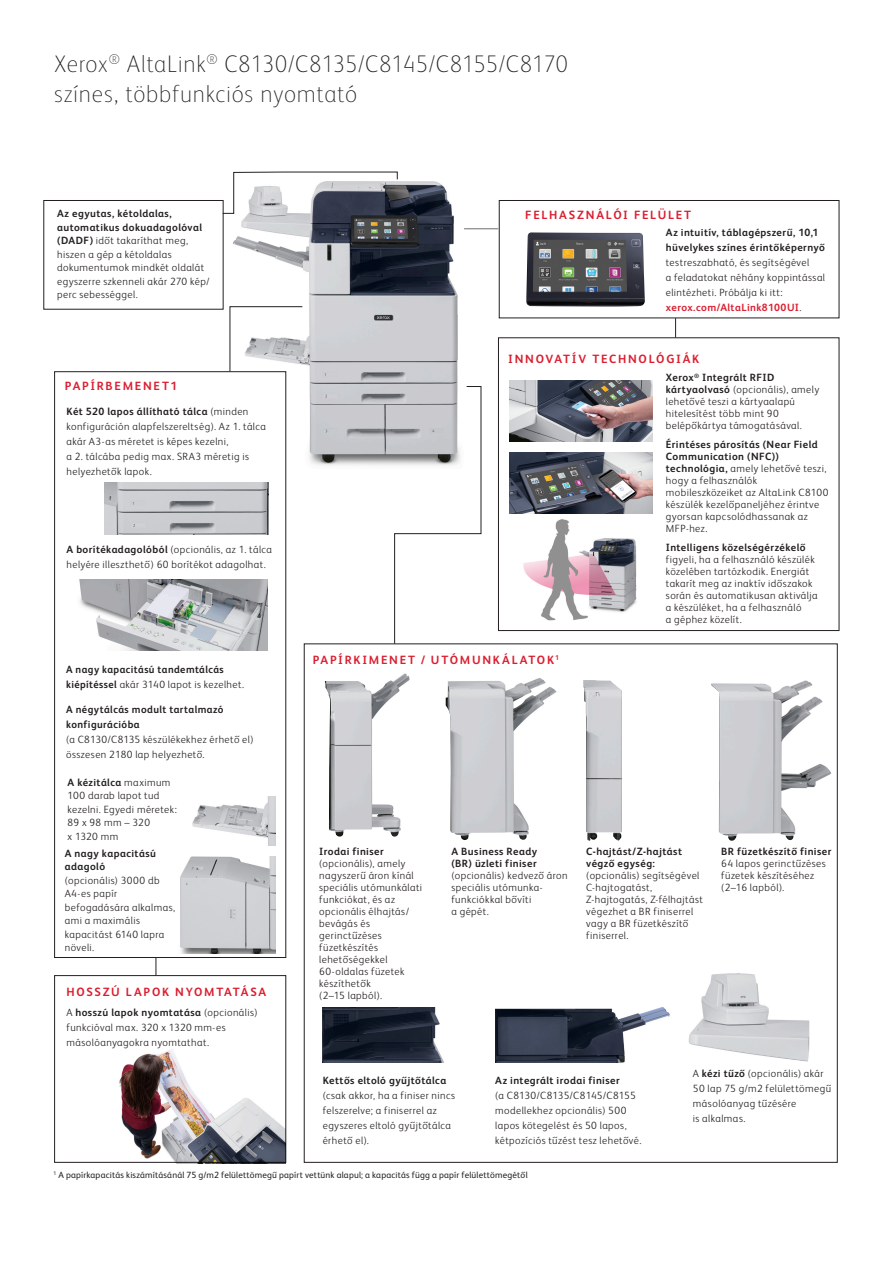
<style>
.page{position:relative;width:893px;height:1263px;background:#fff}
.page>*{position:absolute;margin:0;border:0;box-sizing:border-box;transform-origin:0 0}
.Head_16_20_color{font:100 24px/30px "Xerox Sans";letter-spacing:.025em;color:#231f20}
.Body_Subhead_8_5_12{font:700 12px "Xerox Sans";letter-spacing:.145em;color:#db1e30}
.Body_Text_7_10{font:300 10.5px/12px "Xerox Sans";letter-spacing:.045em;color:#231f20}
.Body_Text_7_10-2{font:700 10.5px/15px "Xerox Sans";letter-spacing:.04em;color:#231f20}
.Legal{font:9px "Xerox Sans";letter-spacing:.025em;color:#231f20}
.s1{font-weight:700}
.s2{font-weight:700;color:#db1e30}
.s3{font-weight:300}
</style>
<div class="page">
<img style="left:233px;top:171px;width:243px;height:311px">
<div style="left:499px;top:200px;width:340px;height:118px;border:1px solid #231f20"></div>
<div style="left:498px;top:338px;width:341px;height:293px;border:1px solid #231f20"></div>
<svg style="left:54px;top:372px;width:232px;height:586px"></svg>
<img style="left:325px;top:673px;width:85px;height:164px">
<img style="left:446px;top:678px;width:111px;height:162px">
<div style="left:54px;top:975px;width:232px;height:187px;border:1px solid #231f20"></div>
<svg style="left:675px;top:318px;width:1px;height:20px"></svg>
<hr style="left:464px;top:229px;width:34px;height:1px;background:#6c6d70">
<svg style="left:43px;top:172px;width:355px;height:200px"></svg>
<img style="left:113px;top:1046px;width:173px;height:117px">
<img style="left:518px;top:513px;width:119px;height:108px">
<img style="left:526px;top:232px;width:119px;height:74px">
<img style="left:509px;top:381px;width:144px;height:60px">
<img style="left:509px;top:452px;width:144px;height:61px">
<img style="left:105px;top:483px;width:164px;height:52px">
<svg style="left:156px;top:958px;width:1px;height:17px"></svg>
<svg style="left:394px;top:386px;width:87px;height:258px"></svg>
<img style="left:68px;top:579px;width:199px;height:71px">
<img style="left:173px;top:856px;width:102px;height:98px">
<img style="left:688px;top:973px;width:121px;height:89px">
<img style="left:495px;top:1007px;width:175px;height:55px">
<img style="left:323px;top:1007px;width:121px;height:55px">
<img style="left:189px;top:796px;width:86px;height:49px">
<img style="left:583px;top:680px;width:39px;height:161px">
<img style="left:711px;top:680px;width:120px;height:161px">
<p class="Head_16_20_color" style="left:54px;top:48px;width:516px">Xerox<sup>®</sup> AltaLink<sup>®</sup> C8130/C8135/C8145/C8155/C8170 színes, többfunkciós nyomtató</p>
<p class="Body_Text_7_10-2" style="left:57px;top:206px;width:116px">Az egyutas, kétoldalas,</p>
<p class="Body_Subhead_8_5_12" style="left:525px;top:207px;width:167px">FELHASZNÁLÓI FELÜLET</p>
<p class="Body_Text_7_10" style="left:57px;top:220px;width:154px;line-height:13.5px"><span class="s1">automatikus dokuadagolóval (DADF)</span> időt takaríthat meg, hiszen a gép a kétoldalas dokumentumok mindkét oldalát egyszerre szkenneli akár 270 kép/ perc sebességgel.</p>
<p class="Body_Text_7_10" style="left:666px;top:225px;width:161px;line-height:15px"><span class="s1">Az intuitív, táblagépszerű, 10,1 hüvelykes színes érintőképernyő </span>testreszabható, és segítségével<br>a feladatokat néhány koppintással elintézheti. Próbálja ki itt: <span class="s2">xerox.com/AltaLink8100UI</span>.</p>
<p class="Body_Subhead_8_5_12" style="left:65px;top:378px;width:114px">PAPÍRBEMENET1</p>
<p class="Body_Text_7_10" style="left:67px;top:403px;width:201px;line-height:15px"><span class="s1">Két 520 lapos állítható tálca</span> (minden konfiguráción alapfelszereltség). Az 1. tálca akár A3-as méretet is képes kezelni,<br>a 2. tálcába pedig max. SRA3 méretig is helyezhetők lapok.</p>
<p class="Body_Text_7_10" style="left:67px;top:541px;width:207px;line-height:15px"><span class="s1">A borítékadagolóból</span> (opcionális, az 1. tálca helyére illeszthető) 60 borítékot adagolhat.</p>
<p class="Body_Text_7_10-2" style="left:66px;top:661px;width:180px">A nagy kapacitású tandemtálcás kiépítéssel <span class="s3">akár 3140 lapot is kezelhet.</span></p>
<p class="Body_Text_7_10" style="left:66px;top:702px;width:189px;line-height:15px"><span class="s1">A négytálcás modult tartalmazó konfigurációba<br></span>(a C8130/C8135 készülékekhez érhető el) összesen 2180 lap helyezhető.</p>
<p class="Body_Text_7_10" style="left:68px;top:775px;width:111px;line-height:13.5px"><span class="s1">A kézitálca</span> maximum<br>100 darab lapot tud kezelni. Egyedi méretek:<br>89 x 98 mm – 320<br>x 1320 mm</p>
<p class="Body_Text_7_10" style="left:65px;top:846px;width:112px;line-height:13.5px"><span class="s1">A nagy kapacitású adagoló<br></span>(opcionális) 3000 db<br>A4-es papír befogadására alkalmas, ami a maximális kapacitást 6140 lapra növeli.</p>
<p class="Body_Subhead_8_5_12" style="left:66px;top:984px;width:201px">HOSSZÚ LAPOK NYOMTATÁSA</p>
<p class="Body_Text_7_10" style="left:66px;top:1005px;width:192px;line-height:15px">A <span class="s1">hosszú lapok nyomtatása</span> (opcionális) funkcióval max. 320 x 1320 mm-es másolóanyagokra nyomtathat.</p>
<p class="Body_Subhead_8_5_12" style="left:508px;top:350px;width:193px">INNOVATÍV TECHNOLÓGIÁK</p>
<p class="Body_Text_7_10" style="left:666px;top:371px;width:155px"><span class="s1">Xerox</span><sup>®</sup> <span class="s1">Integrált RFID kártyaolvasó</span> (opcionális), amely lehetővé teszi a kártyaalapú hitelesítést több mint 90 belépőkártya támogatásával.</p>
<p class="Body_Text_7_10" style="left:666px;top:438px;width:164px"><span class="s1">Érintéses párosítás (Near Field<br>Communication (NFC)) technológia,</span> amely lehetővé teszi, hogy a felhasználók mobileszközeiket az AltaLink C8100 készülék kezelőpaneljéhez érintve gyorsan kapcsolódhassanak az<br>MFP-hez.</p>
<p class="Body_Text_7_10" style="left:666px;top:541px;width:153px"><span class="s1">Intelligens közelségérzékelő </span>figyeli, ha a felhasználó készülék közelében tartózkodik. Energiát takarít meg az inaktív időszakok során és automatikusan aktiválja a készüléket, ha a felhasználó<br>a géphez közelít.</p>
<p class="Body_Subhead_8_5_12" style="left:313px;top:652px;width:248px">PAPÍRKIMENET / UTÓMUNKÁLATOK<sup>1</sup></p>
<p class="Body_Text_7_10" style="left:319px;top:845px;width:104px"><span class="s1">Irodai finiser </span>(opcionális), amely nagyszerű áron kínál speciális utómunkálati funkciókat, és az opcionális élhajtás/ bevágás és gerinctűzéses füzetkészítés lehetőségekkel<br>60-oldalas füzetek készíthetők<br>(2–15 lapból).</p>
<p class="Body_Text_7_10" style="left:451px;top:845px;width:118px"><span class="s1">A Business Ready<br>(BR) üzleti finiser </span>(opcionális) kedvező áron speciális utómunka&shy;funkciókkal bővíti<br>a gépét.</p>
<p class="Body_Text_7_10" style="left:586px;top:845px;width:118px"><span class="s1">C-hajtást/Z-hajtást végző egység: </span>(opcionális) segítségével<br>C-hajtogatást,<br>Z-hajtogatás, Z-félhajtást végezhet a BR finiserrel vagy a BR füzetkészítő finiserrel.</p>
<p class="Body_Text_7_10" style="left:721px;top:845px;width:112px"><span class="s1">BR füzetkészítő finiser<br></span>64 lapos gerinctűzéses füzetek készítéséhez (2–16 lapból).</p>
<p class="Body_Text_7_10" style="left:323px;top:1073px;width:134px;line-height:15px"><span class="s1">Kettős eltoló gyűjtőtálca </span>(csak akkor, ha a finiser nincs felszerelve; a finiserrel az egyszeres eltoló gyűjtőtálca érhető el).</p>
<p class="Body_Text_7_10" style="left:495px;top:1073px;width:148px;line-height:15px"><span class="s1">Az integrált irodai finiser<br></span>(a C8130/C8135/C8145/C8155 modellekhez opcionális) 500 lapos kötegelést és 50 lapos, kétpozíciós tűzést tesz lehetővé.</p>
<p class="Body_Text_7_10" style="left:693px;top:1065px;width:140px;line-height:15px">A <span class="s1">kézi tűző</span> (opcionális) akár<br>50 lap 75 g/m2 felülettömegű másolóanyag tűzésére<br>is alkalmas.</p>
<p class="Legal" style="left:53px;top:1169px;width:476px"><sup>1</sup> A papírkapacitás kiszámításánál 75 g/m2 felülettömegű papírt vettünk alapul; a kapacitás függ a papír felülettömegétől</p>
</div>
